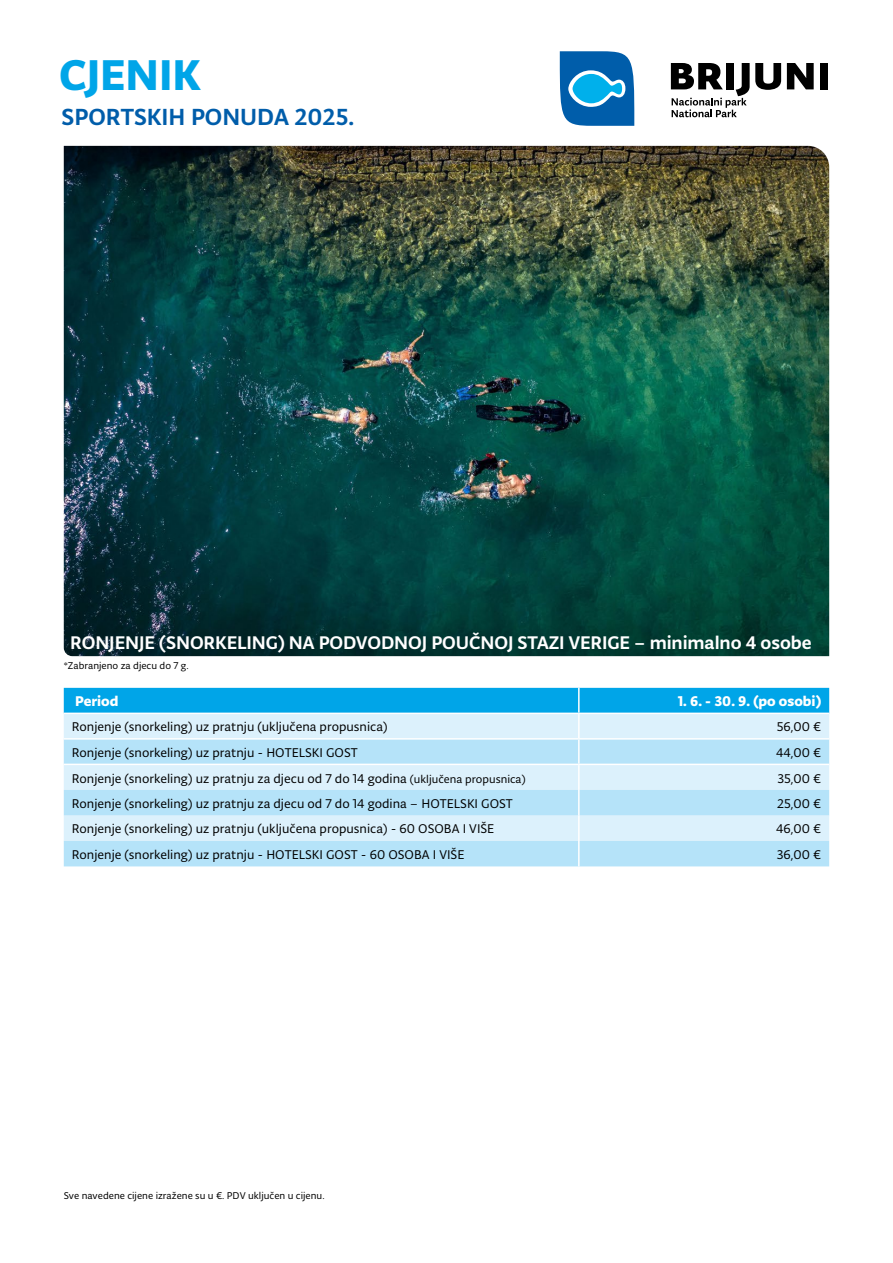
<style>
.page{position:relative;width:893px;height:1263px;background:#fff}
.page>*{position:absolute;margin:0;border:0;box-sizing:border-box;transform-origin:0 0}
.t1{font:700 45.9px "Typonine Sans Pro";color:#00a5e8}
.t2{font:500 24.9px "Typonine Sans Pro";color:#005daa}
.t3{font:500 19.5px "Typonine Sans Pro";letter-spacing:-.005em;color:#fff}
.t4{font:700 15px "Typonine Sans Pro";color:#fff}
.t5{font:13.5px "Typonine Sans Pro Normal";color:#000}
.t6{font:10.5px "Typonine Sans Pro Normal";color:#000}
.s1{font-size:12px}
</style>
<div class="page">
<img style="left:64px;top:146px;width:765px;height:510px">
<div style="left:64px;top:688px;width:765px;height:25px;background:#00a5e8"></div>
<div style="left:64px;top:714px;width:765px;height:24px;background:#dcf1fc"></div>
<svg style="left:64px;top:740px;width:765px;height:126px;background:#c5e8fa"></svg>
<hr style="left:578px;top:688px;width:2px;height:25px;background:#fff">
<hr style="left:578px;top:714px;width:2px;height:24px;background:#fff">
<hr style="left:578px;top:740px;width:2px;height:24px;background:#fff">
<hr style="left:64px;top:764px;width:515px;height:1px;background:#fff">
<hr style="left:579px;top:764px;width:250px;height:1px;background:#fff">
<hr style="left:578px;top:765px;width:2px;height:25px;background:#fff">
<hr style="left:578px;top:790px;width:2px;height:25px;background:#fff">
<hr style="left:578px;top:815px;width:2px;height:26px;background:#fff">
<hr style="left:578px;top:841px;width:2px;height:25px;background:#fff">
<svg style="left:559px;top:51px;width:269px;height:75px"></svg>
<h1 class="t1" style="left:60px;top:47px;width:143px">CJENIK</h1>
<h2 class="t2" style="left:62px;top:102px;width:294px">SPORTSKIH PONUDA 2025.</h2>
<h3 class="t3" style="left:70px;top:631px;width:743px">RONJENJE (SNORKELING) NA PODVODNOJ POUČNOJ STAZI VERIGE – minimalno 4 osobe</h3>
<p class="t6" style="left:64px;top:659px;width:126px">*Zabranjeno za djecu do 7 g.</p>
<p class="t4" style="left:75px;top:692px;width:45px">Period</p>
<p class="t4" style="left:678px;top:692px;width:145px">1. 6. - 30. 9. (po osobi)</p>
<p class="t5" style="left:72px;top:719px;width:317px">Ronjenje (snorkeling) uz pratnju (uključena propusnica)</p>
<p class="t5" style="left:777px;top:719px;width:46px">56,00 €</p>
<p class="t5" style="left:72px;top:745px;width:287px">Ronjenje (snorkeling) uz pratnju - HOTELSKI GOST</p>
<p class="t5" style="left:776px;top:745px;width:46px">44,00 €</p>
<p class="t5" style="left:72px;top:770px;width:455px">Ronjenje (snorkeling) uz pratnju za djecu od 7 do 14 godina <span class="s1">(uključena propusnica)</span></p>
<p class="t5" style="left:777px;top:770px;width:45px">35,00 €</p>
<p class="t5" style="left:72px;top:796px;width:442px">Ronjenje (snorkeling) uz pratnju za djecu od 7 do 14 godina – HOTELSKI GOST</p>
<p class="t5" style="left:777px;top:796px;width:45px">25,00 €</p>
<p class="t5" style="left:72px;top:821px;width:424px">Ronjenje (snorkeling) uz pratnju (uključena propusnica) - 60 OSOBA I VIŠE</p>
<p class="t5" style="left:776px;top:821px;width:46px">46,00 €</p>
<p class="t5" style="left:72px;top:847px;width:394px">Ronjenje (snorkeling) uz pratnju - HOTELSKI GOST - 60 OSOBA I VIŠE</p>
<p class="t5" style="left:777px;top:847px;width:46px">36,00 €</p>
<p class="t6" style="left:64px;top:1189px;width:262px">Sve navedene cijene izražene su u €. PDV uključen u cijenu.</p>
</div>
